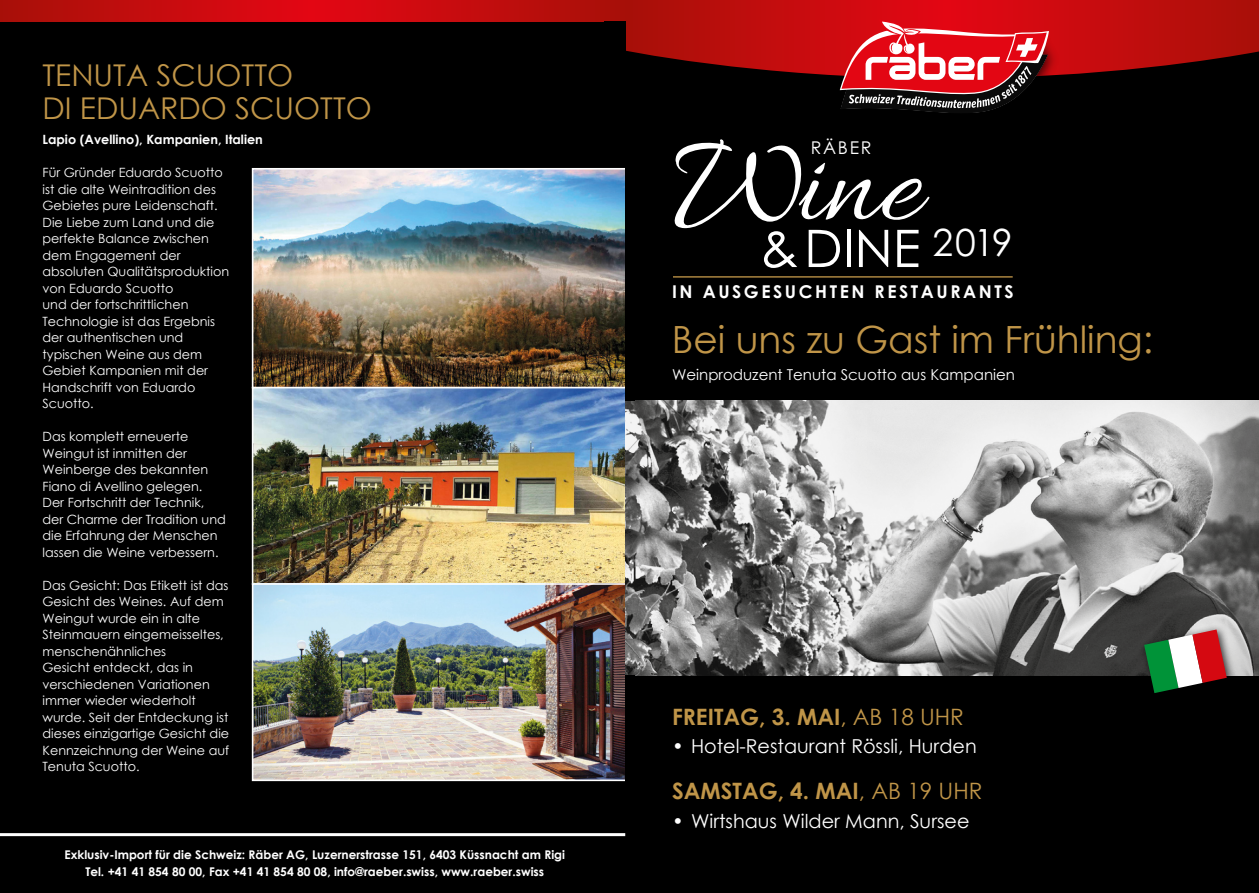
<style>
.page{position:relative;width:1259px;height:893px;background:#fff}
.page>*{position:absolute;margin:0;border:0;box-sizing:border-box;transform-origin:0 0}
.t1{font:129.45px "Allura";color:#fff}
.t2{font:51.75px "Century Gothic";color:#fff}
.t3{font:37.5px "Century Gothic";color:#c09548}
.t4{font:30px/33px "Century Gothic";color:#c09548}
.t5{font:700 22.5px "Century Gothic";color:#c09548}
.t6{font:19.2px "Century Gothic";color:#fff}
.t7{font:700 17.7px "Century Gothic";letter-spacing:.145em;color:#fff}
.t8{font:17.55px "Century Gothic";letter-spacing:.1em;color:#fff}
.t9{font:15px "Century Gothic";color:#fff}
.t10{font:12.75px/16.5px "Century Gothic";color:#fff}
.t11{font:700 12.75px "Century Gothic";color:#fff}
.t12{font:700 12px/16.5px "Century Gothic";color:#fff;text-align:center}
.s1{font-weight:400}
</style>
<div class="page">
<div style="left:0;top:0;width:629px;height:835px;background:#000"></div>
<div style="left:625px;top:0;width:634px;height:893px;background:#000"></div>
<svg style="left:626px;top:0;width:633px;height:75px;background:#aa0b0b"></svg>
<img style="left:828px;top:29px;width:233px;height:47px">
<svg style="left:838px;top:20px;width:211px;height:93px"></svg>
<div style="left:0;top:836px;width:629px;height:57px;background:#000"></div>
<svg style="left:0;top:0;width:629px;height:21px;background:#c50b0e"></svg>
<hr style="left:673px;top:276px;width:339px;height:2px;background:#c09548">
<img style="left:255px;top:171px;width:369px;height:607px">
<div style="left:252px;top:168px;width:375px;height:220px;border:2px solid #fff"></div>
<div style="left:252px;top:387px;width:375px;height:198px;border:2px solid #fff"></div>
<div style="left:252px;top:583px;width:375px;height:198px;border:2px solid #fff"></div>
<hr style="left:0;top:833px;width:625px;height:3px;background:#fff">
<img style="left:625px;top:401px;width:634px;height:274px">
<div style="left:1139px;top:624px;width:98px;height:79px;background:#000;opacity:.75"></div>
<svg style="left:1144px;top:629px;width:82px;height:64px;background:#7c6e5b"></svg>
<div style="left:625px;top:150px;width:10px;height:251px;background:#000"></div>
<div style="left:625px;top:675px;width:10px;height:150px;background:#000"></div>
<h3 class="t4" style="left:43px;top:58px;width:331px">TENUTA SCUOTTO<br>DI EDUARDO SCUOTTO</h3>
<p class="t11" style="left:43px;top:130px;width:222px">Lapio (Avellino), Kampanien, Italien</p>
<p class="t10" style="left:43px;top:164px;width:188px">Für Gründer Eduardo Scuotto ist die alte Weintradition des<br>Gebietes pure Leidenschaft.<br>Die Liebe zum Land und die perfekte Balance zwischen dem Engagement der absoluten Qualitätsproduktion von Eduardo Scuotto<br>und der fortschrittlichen<br>Technologie ist das Ergebnis der authentischen und typischen Weine aus dem<br>Gebiet Kampanien mit der<br>Handschrift von Eduardo<br>Scuotto.</p>
<p class="t10" style="left:43px;top:428px;width:185px">Das komplett erneuerte<br>Weingut ist inmitten der<br>Weinberge des bekannten<br>Fiano di Avellino gelegen.<br>Der Fortschritt der Technik, der Charme der Tradition und die Erfahrung der Menschen lassen die Weine verbessern.</p>
<p class="t10" style="left:43px;top:577px;width:188px">Das Gesicht: Das Etikett ist das<br>Gesicht des Weines. Auf dem<br>Weingut wurde ein in alte<br>Steinmauern eingemeisseltes, menschenähnliches<br>Gesicht entdeckt, das in verschiedenen Variationen immer wieder wiederholt wurde. Seit der Entdeckung ist dieses einzigartige Gesicht die<br>Kennzeichnung der Weine auf<br>Tenuta Scuotto.</p>
<p class="t12" style="left:64px;top:846px;width:502px">Exklusiv-Import für die Schweiz: Räber AG, Luzernerstrasse 151, 6403 Küssnacht am Rigi<br>Tel. +41 41 854 80 00, Fax +41 41 854 80 08, info@raeber.swiss, www.raeber.swiss</p>
<h3 class="t8" style="left:810px;top:135px;width:62px">RÄBER</h3>
<h1 class="t1" style="left:673px;top:113px;width:249px">Wine</h1>
<h2 class="t2" style="left:759px;top:212px;width:255px">&amp; DINE <sup>2019</sup></h2>
<h3 class="t7" style="left:672px;top:278px;width:343px">IN AUSGESUCHTEN RESTAURANTS</h3>
<h3 class="t3" style="left:672px;top:313px;width:483px">Bei uns zu Gast im Frühling:</h3>
<p class="t9" style="left:672px;top:364px;width:344px">Weinproduzent Tenuta Scuotto aus Kampanien</p>
<h3 class="t5" style="left:672px;top:699px;width:293px">FREITAG, 3. MAI<span class="s1">, AB 18 UHR</span></h3>
<h3 class="t6" style="left:672px;top:733px;width:306px">• Hotel-Restaurant Rössli, Hurden</h3>
<h3 class="t5" style="left:672px;top:774px;width:312px">SAMSTAG, 4. MAI<span class="s1">, AB 19 UHR</span></h3>
<h3 class="t6" style="left:672px;top:807px;width:299px">• Wirtshaus Wilder Mann, Sursee</h3>
</div>
